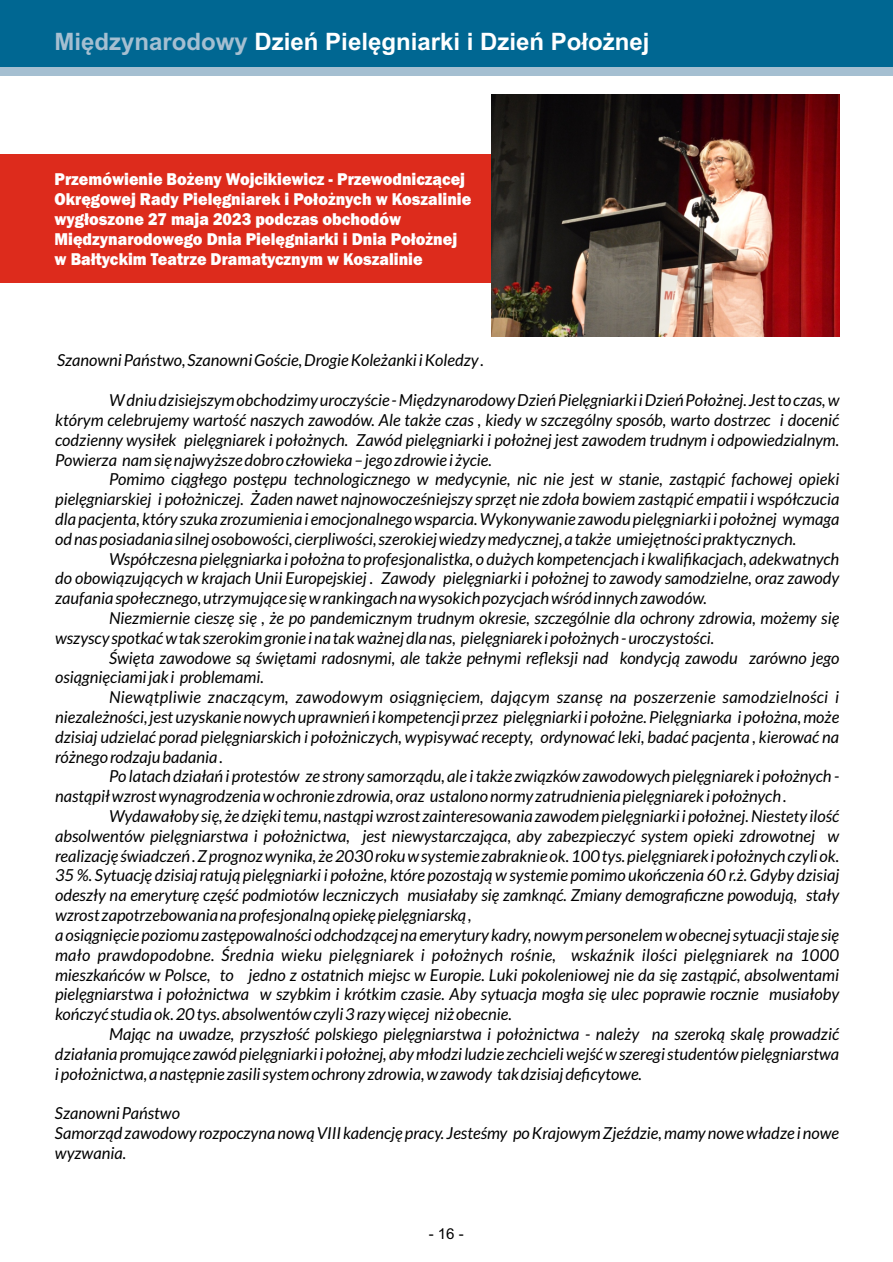
<style>
.page{position:relative;width:893px;height:1262px;background:#fff}
.page>*{position:absolute;margin:0;border:0;box-sizing:border-box;transform-origin:0 0}
.t1{font:700 24px "Arial";color:#fff}
.t2{font:800 17.7px/20.1px "Franklin Gothic";color:#fff;scale:.92 1}
.t3{font:italic 16.5px/19.8px "Lato";color:#000;text-align:justify}
.t4{font:15px "Arial Unicode MS";color:#000}
.s1{color:#a5bfd1}
</style>
<div class="page">
<div style="left:0;top:154px;width:560px;height:128px;background:#dd2b1c"></div>
<div style="left:0;top:0;width:893px;height:67px;background:#006792"></div>
<div style="left:0;top:67px;width:893px;height:9px;background:#a5bfd1"></div>
<img style="left:491px;top:94px;width:348px;height:242px">
<h1 class="t1" style="left:54px;top:33px;width:596px"><span class="s1">Międzynarodowy</span> Dzień Pielęgniarki i Dzień Położnej</h1>
<p class="t2" style="left:55px;top:170px;width:454px">Przemówienie Bożeny Wojcikiewicz - Przewodniczącej Okręgowej Rady Pielęgniarek i Położnych w Koszalinie wygłoszone 27 maja 2023 podczas obchodów Międzynarodowego Dnia Pielęgniarki i Dnia Położnej w Bałtyckim Teatrze Dramatycznym w Koszalinie</p>
<p class="t3" style="left:57px;top:351px;width:428px">Szanowni Państwo, Szanowni Goście, Drogie Koleżanki i Koledzy .</p>
<p class="t3" style="left:55px;top:391px;width:785px;text-indent:54px">W dniu dzisiejszym obchodzimy uroczyście - Międzynarodowy Dzień Pielęgniarki i Dzień Położnej. Jest to czas, w którym celebrujemy wartość naszych zawodów. Ale także czas , kiedy w szczególny sposób, warto dostrzec i docenić codzienny wysiłek pielęgniarek i położnych. Zawód pielęgniarki i położnej jest zawodem trudnym i odpowiedzialnym.<br>Powierza nam się najwyższe dobro człowieka – jego zdrowie i życie.</p>
<p class="t3" style="left:55px;top:470px;width:785px;text-indent:54px">Pomimo ciągłego postępu technologicznego w medycynie, nic nie jest w stanie, zastąpić fachowej opieki pielęgniarskiej i położniczej. Żaden nawet najnowocześniejszy sprzęt nie zdoła bowiem zastąpić empatii i współczucia dla pacjenta, który szuka zrozumienia i emocjonalnego wsparcia. Wykonywanie zawodu pielęgniarki i położnej wymaga od nas posiadania silnej osobowości, cierpliwości, szerokiej wiedzy medycznej, a także umiejętności praktycznych.</p>
<p class="t3" style="left:55px;top:549px;width:785px;text-indent:54px">Współczesna pielęgniarka i położna to profesjonalistka, o dużych kompetencjach i kwalifikacjach, adekwatnych do obowiązujących w krajach Unii Europejskiej . Zawody pielęgniarki i położnej to zawody samodzielne, oraz zawody zaufania społecznego, utrzymujące się w rankingach na wysokich pozycjach wśród innych zawodów.</p>
<p class="t3" style="left:55px;top:609px;width:785px;text-indent:54px">Niezmiernie cieszę się , że po pandemicznym trudnym okresie, szczególnie dla ochrony zdrowia, możemy się wszyscy spotkać w tak szerokim gronie i na tak ważnej dla nas, pielęgniarek i położnych - uroczystości.</p>
<p class="t3" style="left:55px;top:648px;width:785px;text-indent:54px">Święta zawodowe są świętami radosnymi, ale także pełnymi refleksji nad kondycją zawodu zarówno jego osiągnięciami jak i problemami.</p>
<p class="t3" style="left:55px;top:688px;width:785px;text-indent:54px">Niewątpliwie znaczącym, zawodowym osiągnięciem, dającym szansę na poszerzenie samodzielności i niezależności, jest uzyskanie nowych uprawnień i kompetencji przez pielęgniarki i położne. Pielęgniarka i położna, może dzisiaj udzielać porad pielęgniarskich i położniczych, wypisywać recepty, ordynować leki, badać pacjenta , kierować na różnego rodzaju badania .</p>
<p class="t3" style="left:55px;top:767px;width:785px;text-indent:54px">Po latach działań i protestów ze strony samorządu, ale i także związków zawodowych pielęgniarek i położnych - nastąpił wzrost wynagrodzenia w ochronie zdrowia, oraz ustalono normy zatrudnienia pielęgniarek i położnych .</p>
<p class="t3" style="left:55px;top:807px;width:785px;text-align:left;text-indent:54px">Wydawałoby się, że dzięki temu, nastąpi wzrost zainteresowania zawodem pielęgniarki i położnej. Niestety ilość absolwentów pielęgniarstwa i położnictwa, jest niewystarczająca, aby zabezpieczyć system opieki zdrowotnej w realizację świadczeń . Z prognoz wynika, że 2030 roku w systemie zabraknie ok. 100 tys. pielęgniarek i położnych czyli ok.<br>35 %. Sytuację dzisiaj ratują pielęgniarki i położne, które pozostają w systemie pomimo ukończenia 60 r.ż. Gdyby dzisiaj odeszły na emeryturę część podmiotów leczniczych musiałaby się zamknąć. Zmiany demograficzne powodują, stały wzrost zapotrzebowania na profesjonalną opiekę pielęgniarską ,<br>a osiągnięcie poziomu zastępowalności odchodzącej na emerytury kadry, nowym personelem w obecnej sytuacji staje się mało prawdopodobne. Średnia wieku pielęgniarek i położnych rośnie, wskaźnik ilości pielęgniarek na 1000 mieszkańców w Polsce, to jedno z ostatnich miejsc w Europie. Luki pokoleniowej nie da się zastąpić, absolwentami pielęgniarstwa i położnictwa w szybkim i krótkim czasie. Aby sytuacja mogła się ulec poprawie rocznie musiałoby kończyć studia ok. 20 tys. absolwentów czyli 3 razy więcej niż obecnie.</p>
<p class="t3" style="left:55px;top:1025px;width:785px;text-indent:54px">Mając na uwadze, przyszłość polskiego pielęgniarstwa i położnictwa - należy na szeroką skalę prowadzić działania promujące zawód pielęgniarki i położnej, aby młodzi ludzie zechcieli wejść w szeregi studentów pielęgniarstwa i położnictwa, a następnie zasili system ochrony zdrowia, w zawody tak dzisiaj deficytowe.</p>
<p class="t3" style="left:55px;top:1104px;width:785px;text-align:left">Szanowni Państwo<br>Samorząd zawodowy rozpoczyna nową VIII kadencję pracy. Jesteśmy po Krajowym Zjeździe, mamy nowe władze i nowe wyzwania.</p>
<p class="t4" style="left:428px;top:1228px;width:37px">- 16 -</p>
</div>
